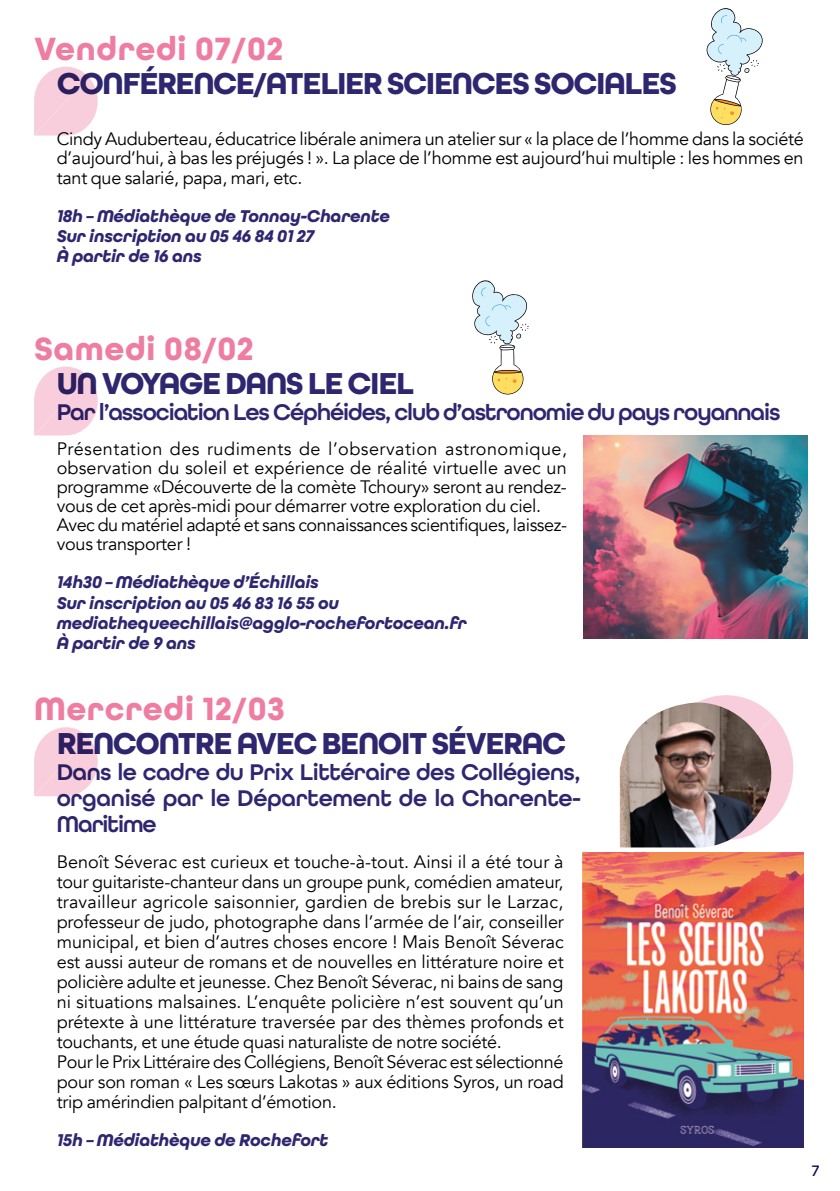
<style>
.page{position:relative;width:840px;height:1191px;background:#fff}
.page>*{position:absolute;margin:0;border:0;box-sizing:border-box;transform-origin:0 0}
.texte{font:700 34px "All Round Gothic";letter-spacing:.015em;color:#ef7da2}
.texte-2{font:700 32px "All Round Gothic";letter-spacing:-.045em;color:#2e2770}
.texte-3{font:600 24px/26px "All Round Gothic";letter-spacing:-.045em;color:#2e2770;text-align:justify}
.texte-4{font:18px/20px "Avenir";letter-spacing:-.015em;color:#000;text-align:justify}
.texte-5{font:italic 700 18px "All Round Gothic";letter-spacing:-.015em;color:#2e2770}
.t1{font:500 16px "All Round Gothic";color:#0a034a}
</style>
<div class="page">
<svg style="left:34px;top:67px;width:64px;height:68px"></svg>
<svg style="left:34px;top:366px;width:64px;height:69px"></svg>
<svg style="left:34px;top:727px;width:64px;height:69px"></svg>
<img style="left:582px;top:853px;width:221px;height:294px">
<img style="left:583px;top:435px;width:223px;height:203px">
<svg style="left:706px;top:8px;width:56px;height:117px"></svg>
<svg style="left:472px;top:280px;width:56px;height:114px"></svg>
<svg style="left:698px;top:695px;width:94px;height:124px"></svg>
<img style="left:619px;top:702px;width:154px;height:145px">
<p class="texte" style="left:34px;top:28px;width:251px">Vendredi 07/02</p>
<p class="texte-2" style="left:57px;top:64px;width:621px">CONFÉRENCE/ATELIER SCIENCES SOCIALES</p>
<p class="texte-4" style="left:57px;top:129px;width:748px">Cindy Auduberteau, éducatrice libérale animera un atelier sur « la place de l’homme dans la société d’aujourd’hui, à bas les préjugés ! ». La place de l’homme est aujourd’hui multiple : les hommes en tant que salarié, papa, mari, etc.</p>
<p class="texte-5" style="left:57px;top:205px;width:334px">18h – Médiathèque de Tonnay-Charente</p>
<p class="texte-5" style="left:57px;top:225px;width:259px">Sur inscription au 05 46 84 01 27</p>
<p class="texte-5" style="left:57px;top:245px;width:146px">À partir de 16 ans</p>
<p class="texte" style="left:34px;top:329px;width:221px">Samedi 08/02</p>
<p class="texte-2" style="left:57px;top:365px;width:359px">UN VOYAGE DANS LE CIEL</p>
<p class="texte-3" style="left:57px;top:399px;width:724px">Par l’association Les Céphéides, club d’astronomie du pays royannais</p>
<p class="texte-4" style="left:57px;top:440px;width:511px;line-height:19px">Présentation des rudiments de l’observation astronomique, observation du soleil et expérience de réalité virtuelle avec un programme «Découverte de la comète Tchoury» seront au rendez&shy;vous de cet après-midi pour démarrer votre exploration du ciel.</p>
<p class="texte-4" style="left:57px;top:516px;width:511px;line-height:19px">Avec du matériel adapté et sans connaissances scientifiques, laissez&shy;vous transporter !</p>
<p class="texte-5" style="left:57px;top:572px;width:263px">14h30 – Médiathèque d’Échillais</p>
<p class="texte-5" style="left:57px;top:592px;width:284px">Sur inscription au 05 46 83 16 55 ou</p>
<p class="texte-5" style="left:57px;top:612px;width:411px">mediathequeechillais@agglo-rochefortocean.fr</p>
<p class="texte-5" style="left:57px;top:632px;width:140px">À partir de 9 ans</p>
<p class="texte" style="left:34px;top:688px;width:252px">Mercredi 12/03</p>
<p class="texte-2" style="left:57px;top:724px;width:510px">RENCONTRE AVEC BENOIT SÉVERAC</p>
<p class="texte-3" style="left:57px;top:759px;width:525px">Dans le cadre du Prix Littéraire des Collégiens, organisé par le Département de la Charente-Maritime</p>
<p class="texte-4" style="left:57px;top:852px;width:508px">Benoît Séverac est curieux et touche-à-tout. Ainsi il a été tour à tour guitariste-chanteur dans un groupe punk, comédien amateur, travailleur agricole saisonnier, gardien de brebis sur le Larzac, professeur de judo, photographe dans l’armée de l’air, conseiller municipal, et bien d’autres choses encore ! Mais Benoît Séverac est aussi auteur de romans et de nouvelles en littérature noire et policière adulte et jeunesse. Chez Benoît Séverac, ni bains de sang ni situations malsaines. L’enquête policière n’est souvent qu’un prétexte à une littérature traversée par des thèmes profonds et touchants, et une étude quasi naturaliste de notre société.</p>
<p class="texte-4" style="left:57px;top:1052px;width:508px">Pour le Prix Littéraire des Collégiens, Benoît Séverac est sélectionné pour son roman « Les sœurs Lakotas » aux éditions Syros, un road trip amérindien palpitant d’émotion.</p>
<p class="texte-5" style="left:57px;top:1129px;width:273px">15h – Médiathèque de Rochefort</p>
<p class="t1" style="left:811px;top:1161px;width:9px">7</p>
</div>
